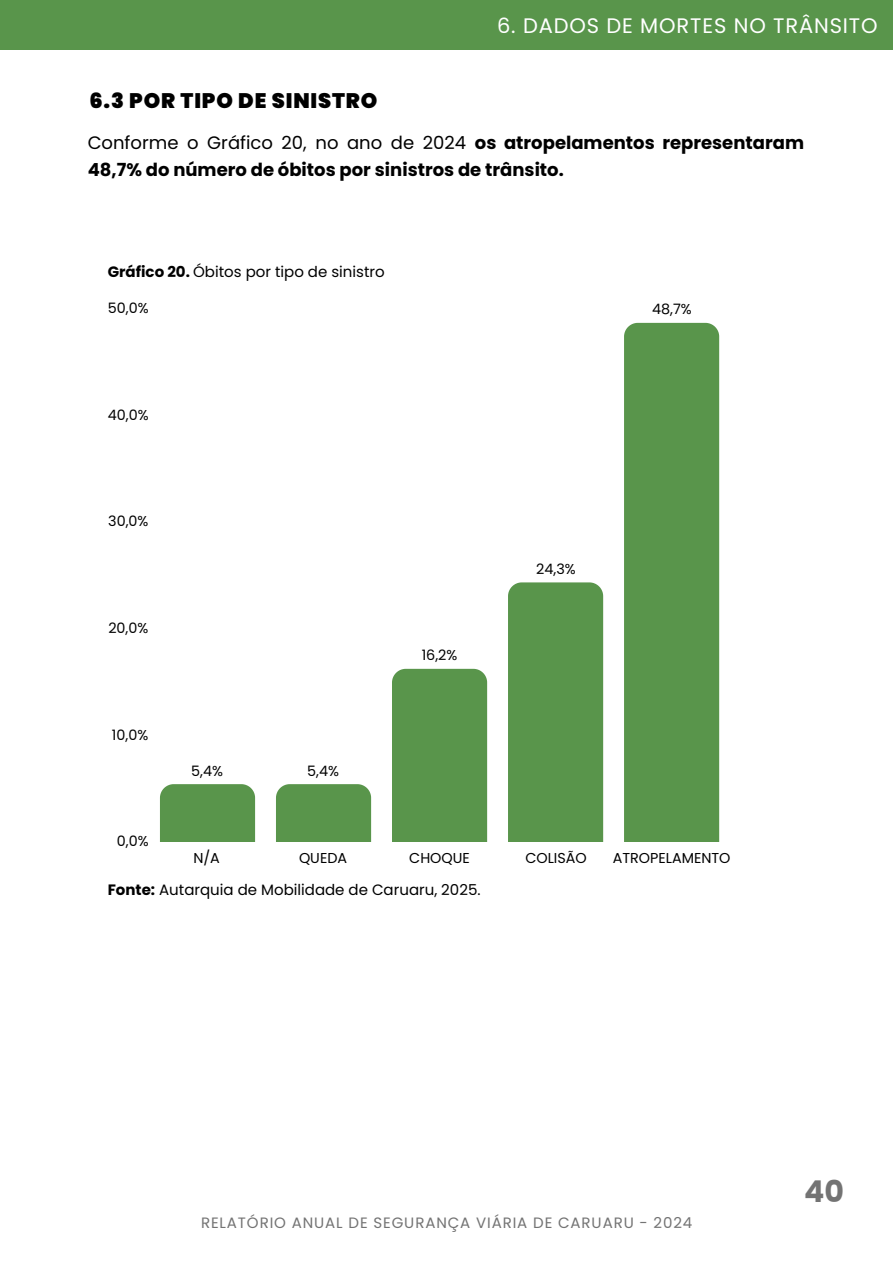
<style>
.page{position:relative;width:893px;height:1264px;background:#fff}
.page>*{position:absolute;margin:0;border:0;box-sizing:border-box;transform-origin:0 0}
.t1{font:700 30px "Poppins";color:#737373}
.t2{font:21px "Poppins";letter-spacing:.04em;color:#fff}
.t3{font:900 21px "Poppins";letter-spacing:.04em;color:#000}
.t4{font:700 18px/27px "Poppins";color:#000}
.t5{font:15px "Poppins";color:#000}
.t6{font:15px "Poppins";letter-spacing:.06em;color:#737373}
.t7{font:14.4px "Poppins";color:#000}
.s1{font-weight:400}
.s2{font-weight:700}
</style>
<div class="page">
<div style="left:160px;top:784px;width:95px;height:57px;background:#59954b"></div>
<div style="left:276px;top:784px;width:95px;height:57px;background:#59954b"></div>
<div style="left:392px;top:669px;width:95px;height:172px;background:#59954b"></div>
<div style="left:508px;top:582px;width:95px;height:259px;background:#59954b"></div>
<div style="left:624px;top:323px;width:95px;height:518px;background:#59954b"></div>
<div style="left:0;top:0;width:892px;height:50px;background:#59954b"></div>
<p class="t3" style="left:89px;top:86px;width:289px">6.3 POR TIPO DE SINISTRO</p>
<p class="t2" style="left:497px;top:11px;width:382px">6. DADOS DE MORTES NO TRÂNSITO</p>
<h3 class="t4" style="left:88px;top:129px;width:717px"><span class="s1">Conforme o Gráfico 20, no ano de 2024</span> os atropelamentos representaram<br>48,7% do número de óbitos por sinistros de trânsito.</h3>
<h2 class="t5" style="left:108px;top:261px;width:278px"><span class="s2">Gráfico 20.</span> Óbitos por tipo de sinistro</h2>
<p class="t7" style="left:108px;top:298px;width:42px">50,0%</p>
<p class="t7" style="left:108px;top:404px;width:42px">40,0%</p>
<p class="t7" style="left:108px;top:511px;width:42px">30,0%</p>
<p class="t7" style="left:108px;top:618px;width:41px">20,0%</p>
<p class="t7" style="left:112px;top:724px;width:38px">10,0%</p>
<p class="t7" style="left:191px;top:760px;width:33px">5,4%</p>
<p class="t7" style="left:307px;top:760px;width:33px">5,4%</p>
<p class="t7" style="left:421px;top:645px;width:37px">16,2%</p>
<p class="t7" style="left:652px;top:299px;width:41px">48,7%</p>
<p class="t7" style="left:536px;top:559px;width:41px">24,3%</p>
<p class="t7" style="left:117px;top:831px;width:33px">0,0%</p>
<p class="t7" style="left:193px;top:848px;width:28px">N/A</p>
<p class="t7" style="left:299px;top:848px;width:50px">QUEDA</p>
<p class="t7" style="left:409px;top:848px;width:62px">CHOQUE</p>
<p class="t7" style="left:525px;top:848px;width:63px">COLISÃO</p>
<p class="t7" style="left:612px;top:848px;width:119px">ATROPELAMENTO</p>
<p class="t5" style="left:108px;top:879px;width:374px"><span class="s2">Fonte:</span> Autarquia de Mobilidade de Caruaru, 2025.</p>
<h4 class="t6" style="left:201px;top:1212px;width:493px">RELATÓRIO ANUAL DE SEGURANÇA VIÁRIA DE CARUARU - 2024</h4>
<h1 class="t1" style="left:804px;top:1169px;width:41px">40</h1>
</div>
